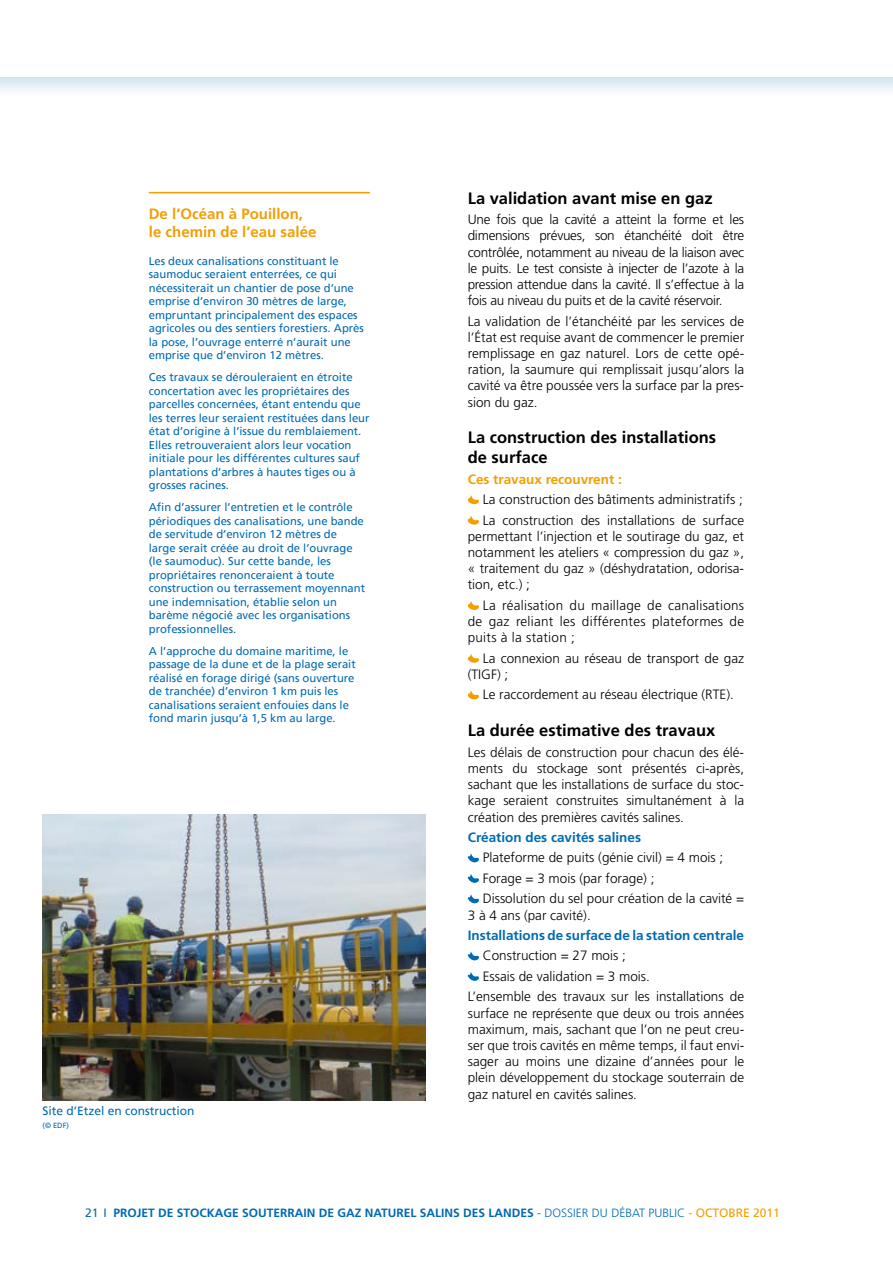
<style>
.page{position:relative;width:893px;height:1263px;background:#fff}
.page>*{position:absolute;margin:0;border:0;box-sizing:border-box;transform-origin:0 0}
.t1{font:700 16.5px/19.8px "Frutiger";color:#000}
.t2{font:700 15px/18px "Frutiger";color:#f49e00}
.t3{font:300 13.5px/16.2px "Frutiger";color:#000;text-align:justify}
.t4{font:700 13.5px "Frutiger";color:#006ab3}
.t5{font:700 13.5px "Frutiger";color:#f49e00}
.t6{font:700 12px "Frutiger";color:#006ab3}
.t7{font:12px "Frutiger";color:#006ab3}
.t8{font:11.25px/13.5px "Frutiger";color:#006ab3}
.t9{font:7.5px "Frutiger";color:#006ab3}
.s1{font-weight:400}
.s2{font-weight:300}
.s3{font-weight:400;color:#f49e00}
</style>
<div class="page">
<div style="left:0;top:0;width:893px;height:99px;background:#006ab3;opacity:.2"></div>
<div style="left:0;top:0;width:893px;height:77px;background:#fff"></div>
<svg style="left:468px;top:495px;width:11px;height:10px"></svg>
<svg style="left:468px;top:516px;width:11px;height:9px"></svg>
<svg style="left:468px;top:601px;width:11px;height:9px"></svg>
<svg style="left:468px;top:654px;width:11px;height:9px"></svg>
<svg style="left:468px;top:690px;width:11px;height:10px"></svg>
<svg style="left:468px;top:853px;width:11px;height:10px"></svg>
<svg style="left:468px;top:874px;width:11px;height:9px"></svg>
<svg style="left:468px;top:894px;width:11px;height:10px"></svg>
<svg style="left:468px;top:951px;width:11px;height:10px"></svg>
<svg style="left:468px;top:972px;width:11px;height:9px"></svg>
<hr style="left:149px;top:192px;width:221px;height:1px;background:#f49e00">
<img style="left:43px;top:814px;width:382px;height:286px">
<p class="t2" style="left:149px;top:205px;width:169px">De l’Océan à Pouillon, le chemin de l’eau salée</p>
<p class="t8" style="left:149px;top:254px;width:217px">Les deux canalisations constituant le saumoduc seraient enterrées, ce qui nécessiterait un chantier de pose d’une emprise d’environ 30 mètres de large, empruntant principalement des espaces agricoles ou des sentiers forestiers. Après la pose, l’ouvrage enterré n’aurait une emprise que d’environ 12 mètres.</p>
<p class="t8" style="left:149px;top:371px;width:222px">Ces travaux se dérouleraient en étroite concertation avec les propriétaires des parcelles concernées, étant entendu que les terres leur seraient restituées dans leur état d’origine à l’issue du remblaiement.<br>Elles retrouveraient alors leur vocation initiale pour les différentes cultures sauf plantations d’arbres à hautes tiges ou à grosses racines.</p>
<p class="t8" style="left:149px;top:501px;width:218px">Afin d’assurer l’entretien et le contrôle périodiques des canalisations, une bande de servitude d’environ 12 mètres de large serait créée au droit de l’ouvrage (le saumoduc). Sur cette bande, les propriétaires renonceraient à toute construction ou terrassement moyennant une indemnisation, établie selon un barème négocié avec les organisations professionnelles.</p>
<p class="t8" style="left:149px;top:644px;width:208px">A l’approche du domaine maritime, le passage de la dune et de la plage serait réalisé en forage dirigé (sans ouverture de tranchée) d’environ 1 km puis les canalisations seraient enfouies dans le fond marin jusqu’à 1,5 km au large.</p>
<p class="t7" style="left:43px;top:1103px;width:154px">Site d’Etzel en construction</p>
<p class="t9" style="left:43px;top:1121px;width:28px">(© EDF)</p>
<p class="t1" style="left:468px;top:188px;width:246px">La validation avant mise en gaz</p>
<p class="t3" style="left:468px;top:212px;width:278px">U ne fois que la cavité a atteint la forme et les dimensions prévues, son étanchéité doit être contrôlée, notamment au niveau de la liaison avec le puits. Le test consiste à injecter de l’azote à la pression attendue dans la cavité. Il s’effectue à la fois au niveau du puits et de la cavité réservoir.</p>
<p class="t3" style="left:468px;top:313px;width:278px">La validation de l’étanchéité par les services de l’État est requise avant de commencer le premier remplissage en gaz naturel. Lors de cette opé&shy;ration, la saumure qui remplissait jusqu’alors la cavité va être poussée vers la surface par la pres&shy;sion du gaz.</p>
<p class="t1" style="left:468px;top:428px;width:250px">La construction des installations de surface</p>
<p class="t5" style="left:468px;top:471px;width:156px">Ces travaux recouvrent :</p>
<p class="t3" style="left:479px;top:489px;width:267px;line-height:20.4px">La construction des bâtiments administratifs ;<br>La construction des installations de surface</p>
<p class="t3" style="left:468px;top:528px;width:278px">permettant l’injection et le soutirage du gaz, et notamment les ateliers « compression du gaz », « traitement du gaz » (déshydratation, odorisa&shy;tion, etc.) ;</p>
<p class="t3" style="left:468px;top:597px;width:278px;text-indent:11px">La réalisation du maillage de canalisations de gaz reliant les différentes plateformes de puits à la station ;</p>
<p class="t3" style="left:468px;top:650px;width:278px;text-indent:11px">La connexion au réseau de transport de gaz (TIGF) ;</p>
<p class="t3" style="left:479px;top:687px;width:256px">Le raccordement au réseau électrique (RTE).</p>
<p class="t1" style="left:468px;top:721px;width:249px">La durée estimative des travaux</p>
<p class="t3" style="left:468px;top:744px;width:278px">Les délais de construction pour chacun des élé&shy;ments du stockage sont présentés ci-après, sachant que les installations de surface du stoc&shy;kage seraient construites simultanément à la création des premières cavités salines.</p>
<p class="t4" style="left:468px;top:829px;width:175px">Création des cavités salines</p>
<p class="t3" style="left:479px;top:848px;width:267px;line-height:20.4px;text-align:left">Plateforme de puits (génie civil) = 4 mois ;<br>Forage = 3 mois (par forage) ;<br>Dissolution du sel pour création de la cavité =</p>
<p class="t3" style="left:468px;top:907px;width:125px">3 à 4 ans (par cavité).</p>
<p class="t4" style="left:468px;top:927px;width:278px">Installations de surface de la station centrale</p>
<p class="t3" style="left:483px;top:948px;width:145px">Construction = 27 mois ;</p>
<p class="t3" style="left:479px;top:968px;width:172px">Essais de validation = 3 mois.</p>
<p class="t3" style="left:468px;top:989px;width:278px">L’ensemble des travaux sur les installations de</p>
<p class="t3" style="left:468px;top:1005px;width:278px">surface ne représente que deux ou trois années maximum, mais, sachant que l’on ne peut creu&shy;ser que trois cavités en même temps, il faut envi&shy;sager au moins une dizaine d’années pour le plein développement du stockage souterrain de gaz naturel en cavités salines.</p>
<p class="t6" style="left:85px;top:1205px;width:696px"><span class="s1">21 I</span> Projet de stockage souterrain de gaz naturel Salins des Landes <span class="s2">- Dossier du débat public</span> <span class="s3">- OCTOBRE 2011</span></p>
</div>
